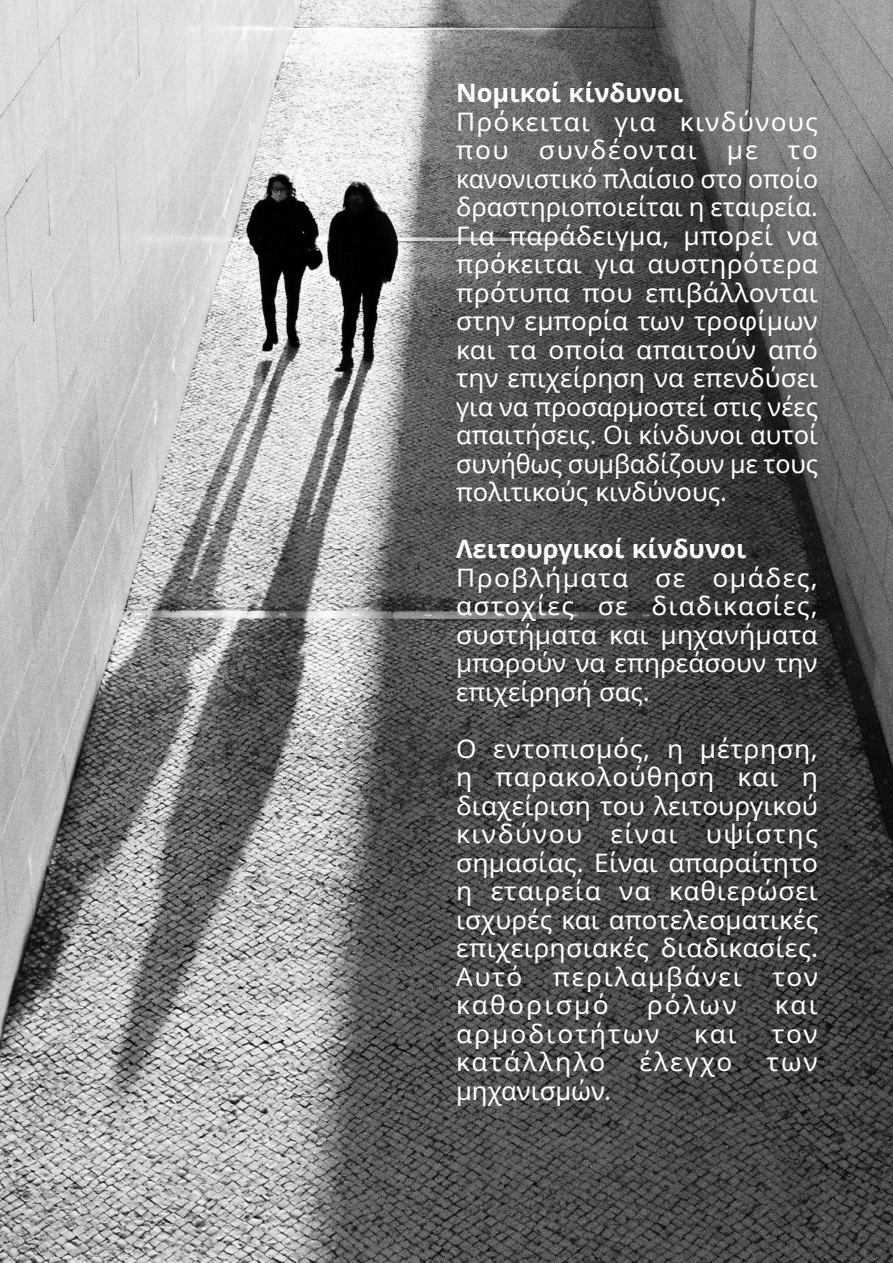
<style>
.page{position:relative;width:893px;height:1263px;background:#fff}
.page>*{position:absolute;margin:0;border:0;box-sizing:border-box;transform-origin:0 0}
.t1{font:25.5px/28.5px "Noto Sans";letter-spacing:.01em;color:#fff;text-align:justify}
.t2{font:700 25.5px "Noto Sans";color:#fff}
.t3{font:25.5px "Noto Sans";letter-spacing:.075em;color:#fff}
</style>
<div class="page">
<img style="left:0;top:0;width:893px;height:1263px">
<p class="t2" style="left:456px;top:75px;width:229px">Νομικοί κίνδυνοι</p>
<p class="t1" style="left:456px;top:108px;width:364px">Πρόκειται για κινδύνους που συνδέονται με το κανονιστικό πλαίσιο στο οποίο δραστηριοποιείται η εταιρεία.<br>Για παράδειγμα, μπορεί να πρόκειται για αυστηρότερα πρότυπα που επιβάλλονται στην εμπορία των τροφίμων και τα οποία απαιτούν από την επιχείρηση να επενδύσει για να προσαρμοστεί στις νέες απαιτήσεις. Οι κίνδυνοι αυτοί συνήθως συμβαδίζουν με τους πολιτικούς κινδύνους.</p>
<p class="t2" style="left:456px;top:531px;width:292px">Λειτουργικοί κίνδυνοι</p>
<p class="t1" style="left:456px;top:564px;width:363px">Προβλήματα σε ομάδες, αστοχίες σε διαδικασίες, συστήματα και μηχανήματα μπορούν να επηρεάσουν την επιχείρησή σας.</p>
<p class="t1" style="left:456px;top:735px;width:364px">Ο εντοπισμός, η μέτρηση, η παρακολούθηση και η διαχείριση του λειτουργικού κινδύνου είναι υψίστης σημασίας. Είναι απαραίτητο η εταιρεία να καθιερώσει ισχυρές και αποτελεσματικές επιχειρησιακές διαδικασίες.<br>Αυτό περιλαμβάνει τον καθορισμό</p>
<p class="t1" style="left:647px;top:991px;width:91px">ρόλων</p>
<p class="t1" style="left:775px;top:991px;width:45px">και</p>
<p class="t3" style="left:456px;top:1016px;width:205px">αρμοδιοτήτων</p>
<p class="t1" style="left:694px;top:1020px;width:44px">και</p>
<p class="t1" style="left:772px;top:1020px;width:48px">τον</p>
<p class="t3" style="left:456px;top:1044px;width:151px">κατάλληλο</p>
<p class="t1" style="left:639px;top:1048px;width:94px">έλεγχο</p>
<p class="t1" style="left:766px;top:1048px;width:53px">των</p>
<p class="t1" style="left:456px;top:1077px;width:156px">μηχανισμών.</p>
</div>
